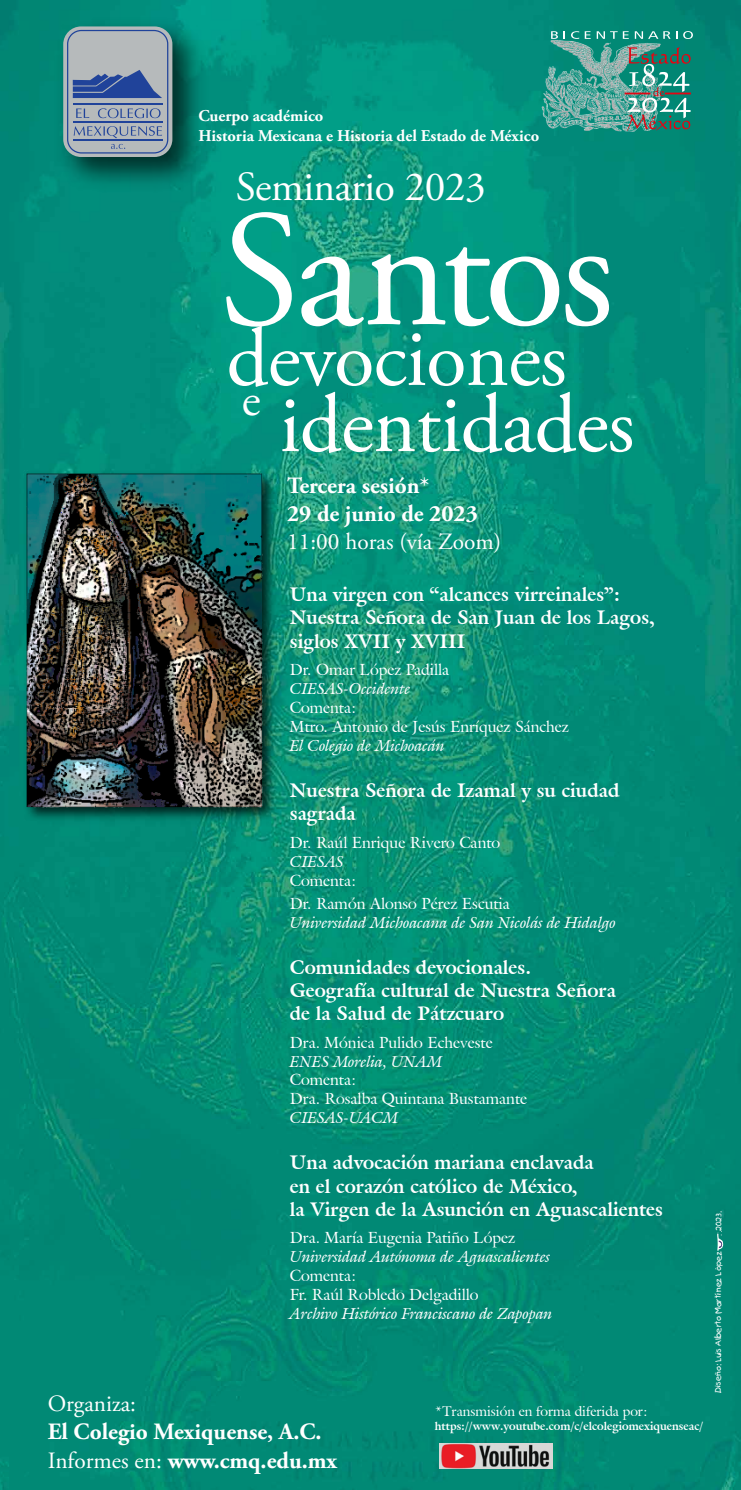
<style>
.page{position:relative;width:741px;height:1490px;background:#fff}
.page>*{position:absolute;margin:0;border:0;box-sizing:border-box;transform-origin:0 0}
.t1{font:165.55px "Adobe Garamond Pro";letter-spacing:-.03em;color:#fff}
.t2{font:82.77px "Adobe Garamond Pro";letter-spacing:-.01em;color:#fff}
.t3{font:47.6px "Adobe Garamond Pro";color:#fff}
.t4{font:41.39px "Adobe Garamond Pro";letter-spacing:-.01em;color:#fff}
.t5{font:700 23.36px/28px "Adobe Garamond Pro";color:#fff}
.t6{font:23.36px "Adobe Garamond Pro";color:#fff}
.t7{font:700 19.25px/23.1px "Galliard IT Cby BT";color:#fff}
.t8{font:700 16.45px/19.8px "Adobe Garamond Pro";color:#fff}
.t9{font:15.75px/18.9px "Galliard IT Cby BT";color:#fff}
.t10{font:italic 15.75px "Galliard IT Cby BT";color:#fff}
.t11{font:13.74px "Galliard IT Cby BT";color:#fff}
.t12{font:700 11.46px "Galliard IT Cby BT";color:#fff}
.t13{font:7.88px "Kids Plain";letter-spacing:-.005em;color:#fff}
.s1{font-weight:400}
</style>
<div class="page">
<img style="left:0;top:0;width:741px;height:1490px">
<img style="left:46px;top:10px;width:169px;height:190px">
<svg style="left:63px;top:26px;width:109px;height:131px"></svg>
<svg style="left:67px;top:30px;width:101px;height:124px;background:#919cb2"></svg>
<img style="left:439px;top:1443px;width:113px;height:26px">
<img style="left:0;top:436px;width:312px;height:422px">
<img style="left:540px;top:35px;width:127px;height:98px">
<svg style="left:625px;top:47px;width:66px;height:84px;background:#4f9085"></svg>
<svg style="left:551px;top:31px;width:7px;height:8px"></svg>
<svg style="left:571px;top:31px;width:8px;height:8px"></svg>
<svg style="left:585px;top:31px;width:6px;height:8px"></svg>
<svg style="left:597px;top:31px;width:32px;height:8px"></svg>
<svg style="left:635px;top:31px;width:42px;height:8px"></svg>
<svg style="left:683px;top:31px;width:10px;height:8px"></svg>
<svg style="left:717px;top:1231px;width:6px;height:20px"></svg>
<p class="t8" style="left:198px;top:106px;width:342px">Cuerpo académico<br>Historia Mexicana e Historia del Estado de México</p>
<h3 class="t4" style="left:236px;top:162px;width:251px">Seminario 2023</h3>
<h1 class="t1" style="left:219px;top:172px;width:396px">Santos</h1>
<h2 class="t2" style="left:226px;top:309px;width:342px">devociones</h2>
<h3 class="t3" style="left:242px;top:371px;width:20px">e</h3>
<h2 class="t2" style="left:279px;top:375px;width:357px">identidades</h2>
<p class="t5" style="left:287px;top:472px;width:192px">Tercera sesión*<br>29 de junio de 2023</p>
<p class="t6" style="left:287px;top:527px;width:216px">11:00 horas (vía Zoom)</p>
<p class="t7" style="left:290px;top:583px;width:366px">Una virgen con “alcances virreinales”:<br>Nuestra Señora de San Juan de los Lagos, siglos XVII y XVIII</p>
<p class="t9" style="left:290px;top:660px;width:161px">Dr. Omar López Padilla</p>
<p class="t10" style="left:290px;top:678px;width:122px">CIESAS-Occidente</p>
<p class="t9" style="left:290px;top:698px;width:280px">Comenta:<br>Mtro. Antonio de Jesús Enríquez Sánchez</p>
<p class="t10" style="left:290px;top:735px;width:157px">El Colegio de Michoacán</p>
<p class="t7" style="left:290px;top:779px;width:331px">Nuestra Señora de Izamal y su ciudad sagrada</p>
<p class="t9" style="left:290px;top:833px;width:212px">Dr. Raúl Enrique Rivero Canto</p>
<p class="t10" style="left:290px;top:850px;width:56px">CIESAS</p>
<p class="t9" style="left:290px;top:868px;width:222px;line-height:23.1px">Comenta:<br>Dr. Ramón Alonso Pérez Escutia</p>
<p class="t10" style="left:290px;top:911px;width:327px">Universidad Michoacana de San Nicolás de Hidalgo</p>
<p class="t7" style="left:290px;top:955px;width:328px">Comunidades devocionales.<br>Geografía cultural de Nuestra Señora de la Salud de Pátzcuaro</p>
<p class="t9" style="left:290px;top:1032px;width:204px">Dra. Mónica Pulido Echeveste</p>
<p class="t10" style="left:290px;top:1050px;width:154px">ENES Morelia, UNAM</p>
<p class="t9" style="left:290px;top:1070px;width:239px">Comenta:<br>Dra. Rosalba Quintana Bustamante</p>
<p class="t10" style="left:290px;top:1107px;width:110px">CIESAS-UACM</p>
<p class="t7" style="left:290px;top:1151px;width:375px">Una advocación mariana enclavada<br>en el corazón católico de México,<br>la Virgen de la Asunción en Aguascalientes</p>
<p class="t9" style="left:290px;top:1228px;width:227px">Dra. María Eugenia Patiño López</p>
<p class="t10" style="left:290px;top:1246px;width:262px">Universidad Autónoma de Aguascalientes</p>
<p class="t9" style="left:290px;top:1266px;width:190px">Comenta:<br>Fr. Raúl Robledo Delgadillo</p>
<p class="t10" style="left:290px;top:1303px;width:264px">Archivo Histórico Franciscano de Zapopan</p>
<p class="t6" style="left:48px;top:1390px;width:90px">Organiza:</p>
<p class="t5" style="left:48px;top:1418px;width:291px">El Colegio Mexiquense, A.C.<br><span class="s1">Informes en:</span> www.cmq.edu.mx</p>
<p class="t11" style="left:435px;top:1402px;width:214px">*Transmisión en forma diferida por:</p>
<p class="t12" style="left:435px;top:1418px;width:270px">https://www.youtube.com/c/elcolegiomexiquenseac/</p>
<p class="t13" style="left:714px;top:1231px;width:22px;rotate:-90deg">2023.</p>
<p class="t13" style="left:713px;top:1393px;width:144px;rotate:-90deg">Diseño: Luis Alberto Martínez López</p>
</div>
